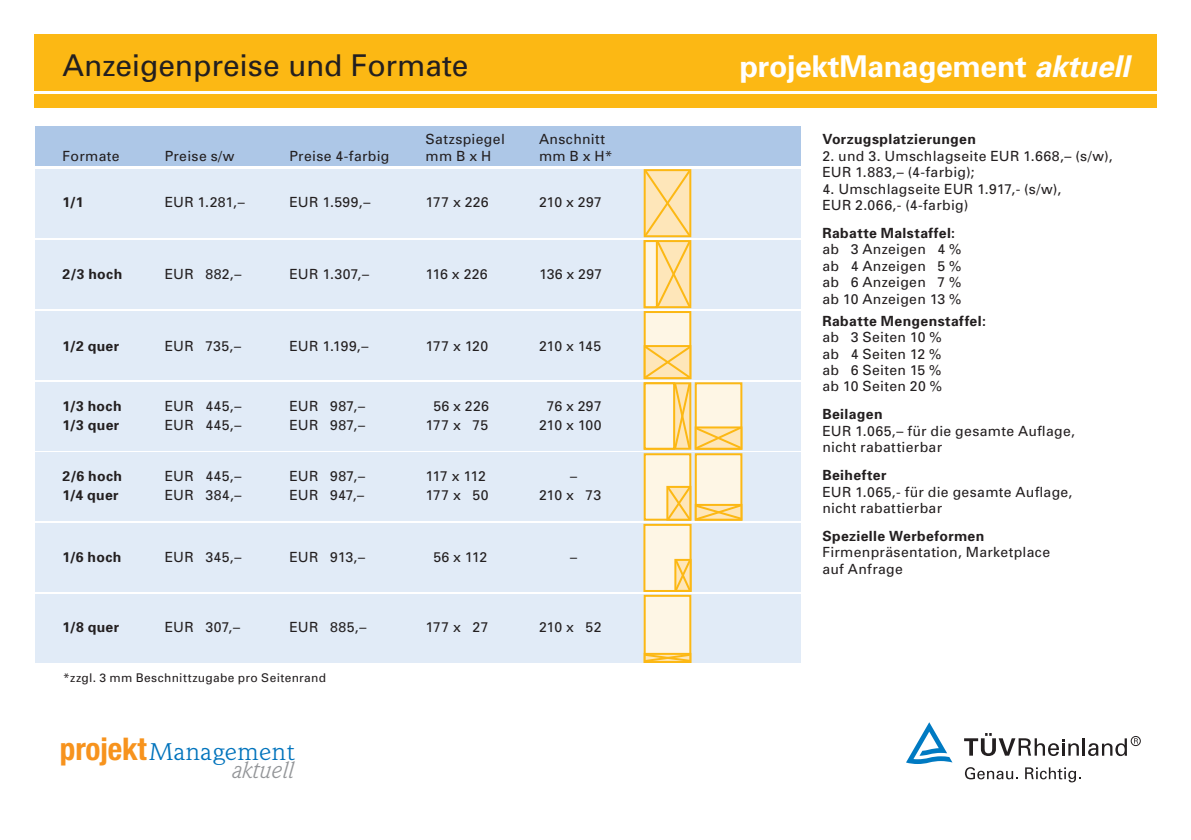
<style>
.page{position:relative;width:1191px;height:840px;background:#fff}
.page>*{position:absolute;margin:0;border:0;box-sizing:border-box;transform-origin:0 0}
.t1{font:30px "Univers";letter-spacing:-.005em;color:#231f20}
.t2{font:700 30px "Univers";letter-spacing:-.01em;color:#fff}
.t3{font:23.6px/18.2px "Weidemann Std";letter-spacing:.01em;color:#0073bc;text-align:right;scale:1.17 1}
.t4{font:14px/16.4px "Univers";letter-spacing:.02em;color:#231f20}
.t5{font:700 14px "Univers";letter-spacing:.03em;color:#231f20}
.t6{font:12px "Univers";letter-spacing:.03em;color:#231f20}
.s1{font-style:italic}
.s2{font-family:"Helvetica Neue LT Pro";font-weight:700;font-stretch:condensed;font-size:31.2px;color:#f7931d}
.s3{font-style:italic;color:#939598}
</style>
<div class="page">
<svg style="left:965px;top:767px;width:52px;height:12px"></svg>
<svg style="left:1025px;top:767px;width:55px;height:15px"></svg>
<svg style="left:964px;top:733px;width:114px;height:22px"></svg>
<hr style="left:1082px;top:737px;width:3px;height:18px;background:#231f20">
<svg style="left:1088px;top:738px;width:39px;height:17px"></svg>
<div style="left:1131px;top:735px;width:9px;height:10px;border:1px solid #231f20;border-radius:50%"></div>
<svg style="left:1134px;top:737px;width:4px;height:6px"></svg>
<svg style="left:906px;top:722px;width:46px;height:41px"></svg>
<div style="left:34px;top:34px;width:1123px;height:74px;background:#fcb814"></div>
<hr style="left:34px;top:91px;width:1123px;height:3px;background:#fff">
<div style="left:35px;top:126px;width:765px;height:40px;background:#adc7e7"></div>
<div style="left:35px;top:169px;width:766px;height:68px;background:#e1ebf7"></div>
<div style="left:35px;top:240px;width:766px;height:68px;background:#e1ebf7"></div>
<div style="left:35px;top:311px;width:766px;height:68px;background:#e1ebf7"></div>
<div style="left:35px;top:382px;width:766px;height:68px;background:#e1ebf7"></div>
<div style="left:35px;top:452px;width:766px;height:68px;background:#e1ebf7"></div>
<div style="left:35px;top:523px;width:766px;height:68px;background:#e1ebf7"></div>
<div style="left:35px;top:594px;width:766px;height:68px;background:#e1ebf7"></div>
<svg style="left:643px;top:169px;width:49px;height:140px;background:#fcdd99"></svg>
<div style="left:643px;top:311px;width:48px;height:68px;background:#fef6e5;border:2px solid #fcb814"></div>
<svg style="left:642px;top:344px;width:101px;height:106px"></svg>
<div style="left:643px;top:453px;width:48px;height:67px;background:#fef6e5;border:2px solid #fcb814"></div>
<div style="left:695px;top:453px;width:47px;height:67px;background:#fef6e5;border:2px solid #fcb814"></div>
<svg style="left:665px;top:484px;width:78px;height:37px"></svg>
<div style="left:643px;top:523px;width:48px;height:68px;background:#fef6e5;border:2px solid #fcb814"></div>
<svg style="left:673px;top:557px;width:19px;height:35px"></svg>
<div style="left:643px;top:594px;width:48px;height:68px;background:#fef6e5;border:2px solid #fcb814"></div>
<svg style="left:643px;top:652px;width:49px;height:11px"></svg>
<h1 class="t1" style="left:62px;top:46px;width:408px">Anzeigenpreise und Formate</h1>
<h1 class="t2" style="left:739px;top:47px;width:391px">projektManagement <span class="s1">aktuell</span></h1>
<p class="t4" style="left:425px;top:131px;width:81px">Satzspiegel</p>
<p class="t4" style="left:539px;top:131px;width:68px">Anschnitt</p>
<p class="t4" style="left:63px;top:147px;width:59px">Formate</p>
<p class="t4" style="left:165px;top:147px;width:71px">Preise s/w</p>
<p class="t4" style="left:289px;top:147px;width:101px">Preise 4-farbig</p>
<p class="t4" style="left:425px;top:147px;width:67px">mm B x H</p>
<p class="t4" style="left:539px;top:147px;width:75px">mm B x H*</p>
<p class="t5" style="left:63px;top:193px;width:22px">1/1</p>
<p class="t4" style="left:165px;top:193px;width:82px">EUR 1.281,–</p>
<p class="t4" style="left:289px;top:193px;width:82px">EUR 1.599,–</p>
<p class="t4" style="left:425px;top:193px;width:65px">177 x 226</p>
<p class="t4" style="left:539px;top:193px;width:64px">210 x 297</p>
<p class="t5" style="left:63px;top:265px;width:61px">2/3 hoch</p>
<p class="t4" style="left:165px;top:265px;width:78px">EUR 882,–</p>
<p class="t4" style="left:289px;top:265px;width:81px">EUR 1.307,–</p>
<p class="t4" style="left:425px;top:265px;width:64px">116 x 226</p>
<p class="t4" style="left:539px;top:265px;width:65px">136 x 297</p>
<p class="t5" style="left:63px;top:337px;width:58px">1/2 quer</p>
<p class="t4" style="left:165px;top:338px;width:78px">EUR 735,–</p>
<p class="t4" style="left:289px;top:338px;width:81px">EUR 1.199,–</p>
<p class="t4" style="left:425px;top:338px;width:64px">177 x 120</p>
<p class="t4" style="left:539px;top:338px;width:64px">210 x 145</p>
<p class="t5" style="left:63px;top:396px;width:61px">1/3 hoch</p>
<p class="t4" style="left:165px;top:397px;width:78px">EUR 445,–</p>
<p class="t4" style="left:289px;top:397px;width:77px">EUR 987,–</p>
<p class="t4" style="left:433px;top:397px;width:57px">56 x 226</p>
<p class="t4" style="left:547px;top:397px;width:56px">76 x 297</p>
<p class="t5" style="left:63px;top:416px;width:58px">1/3 quer</p>
<p class="t4" style="left:165px;top:416px;width:78px">EUR 445,–</p>
<p class="t4" style="left:289px;top:416px;width:77px">EUR 987,–</p>
<p class="t4" style="left:425px;top:416px;width:64px">177 x 75</p>
<p class="t4" style="left:539px;top:416px;width:64px">210 x 100</p>
<p class="t5" style="left:63px;top:466px;width:61px">2/6 hoch</p>
<p class="t4" style="left:165px;top:467px;width:78px">EUR 445,–</p>
<p class="t4" style="left:289px;top:467px;width:77px">EUR 987,–</p>
<p class="t4" style="left:425px;top:467px;width:62px">117 x 112</p>
<p class="t4" style="left:570px;top:467px;width:8px">–</p>
<p class="t5" style="left:63px;top:485px;width:58px">1/4 quer</p>
<p class="t4" style="left:165px;top:486px;width:78px">EUR 384,–</p>
<p class="t4" style="left:289px;top:486px;width:76px">EUR 947,–</p>
<p class="t4" style="left:425px;top:486px;width:65px">177 x 50</p>
<p class="t4" style="left:539px;top:486px;width:64px">210 x 73</p>
<p class="t5" style="left:63px;top:548px;width:60px">1/6 hoch</p>
<p class="t4" style="left:165px;top:548px;width:78px">EUR 345,–</p>
<p class="t4" style="left:289px;top:548px;width:77px">EUR 913,–</p>
<p class="t4" style="left:433px;top:548px;width:55px">56 x 112</p>
<p class="t4" style="left:570px;top:548px;width:8px">–</p>
<p class="t5" style="left:63px;top:618px;width:58px">1/8 quer</p>
<p class="t4" style="left:165px;top:618px;width:77px">EUR 307,–</p>
<p class="t4" style="left:289px;top:618px;width:79px">EUR 885,–</p>
<p class="t4" style="left:425px;top:618px;width:64px">177 x 27</p>
<p class="t4" style="left:539px;top:618px;width:64px">210 x 52</p>
<p class="t6" style="left:63px;top:669px;width:264px">*zzgl. 3 mm Beschnittzugabe pro Seitenrand</p>
<h2 class="t3" style="left:60px;top:741px;width:202px"><span class="s2">projekt</span>Management <span class="s3">aktuell</span></h2>
<p class="t5" style="left:822px;top:130px;width:155px">Vorzugsplatzierungen</p>
<p class="t4" style="left:822px;top:147px;width:292px">2. und 3. Umschlagseite EUR 1.668,– (s/w),<br>EUR 1.883,– (4-farbig);</p>
<p class="t4" style="left:822px;top:180px;width:240px">4. Umschlagseite EUR 1.917,- (s/w),<br>EUR 2.066,- (4-farbig)</p>
<p class="t5" style="left:822px;top:224px;width:134px">Rabatte Malstaffel:</p>
<p class="t4" style="left:822px;top:241px;width:141px;text-align:justify">ab 3 Anzeigen 4 % ab 4 Anzeigen 5 % ab 6 Anzeigen 7 % ab 10 Anzeigen 13 %</p>
<p class="t5" style="left:822px;top:312px;width:165px">Rabatte Mengenstaffel:</p>
<p class="t4" style="left:822px;top:328px;width:121px;text-align:justify">ab 3 Seiten 10 % ab 4 Seiten 12 % ab 6 Seiten 15 % ab 10 Seiten 20 %</p>
<p class="t5" style="left:822px;top:405px;width:62px">Beilagen</p>
<p class="t4" style="left:822px;top:422px;width:254px">EUR 1.065,– für die gesamte Auflage, nicht rabattierbar</p>
<p class="t5" style="left:822px;top:466px;width:66px">Beihefter</p>
<p class="t4" style="left:822px;top:483px;width:252px">EUR 1.065,- für die gesamte Auflage, nicht rabattierbar</p>
<p class="t5" style="left:822px;top:526px;width:163px">Spezielle Werbeformen</p>
<p class="t4" style="left:822px;top:543px;width:229px">Firmenpräsentation, Marketplace auf Anfrage</p>
</div>
